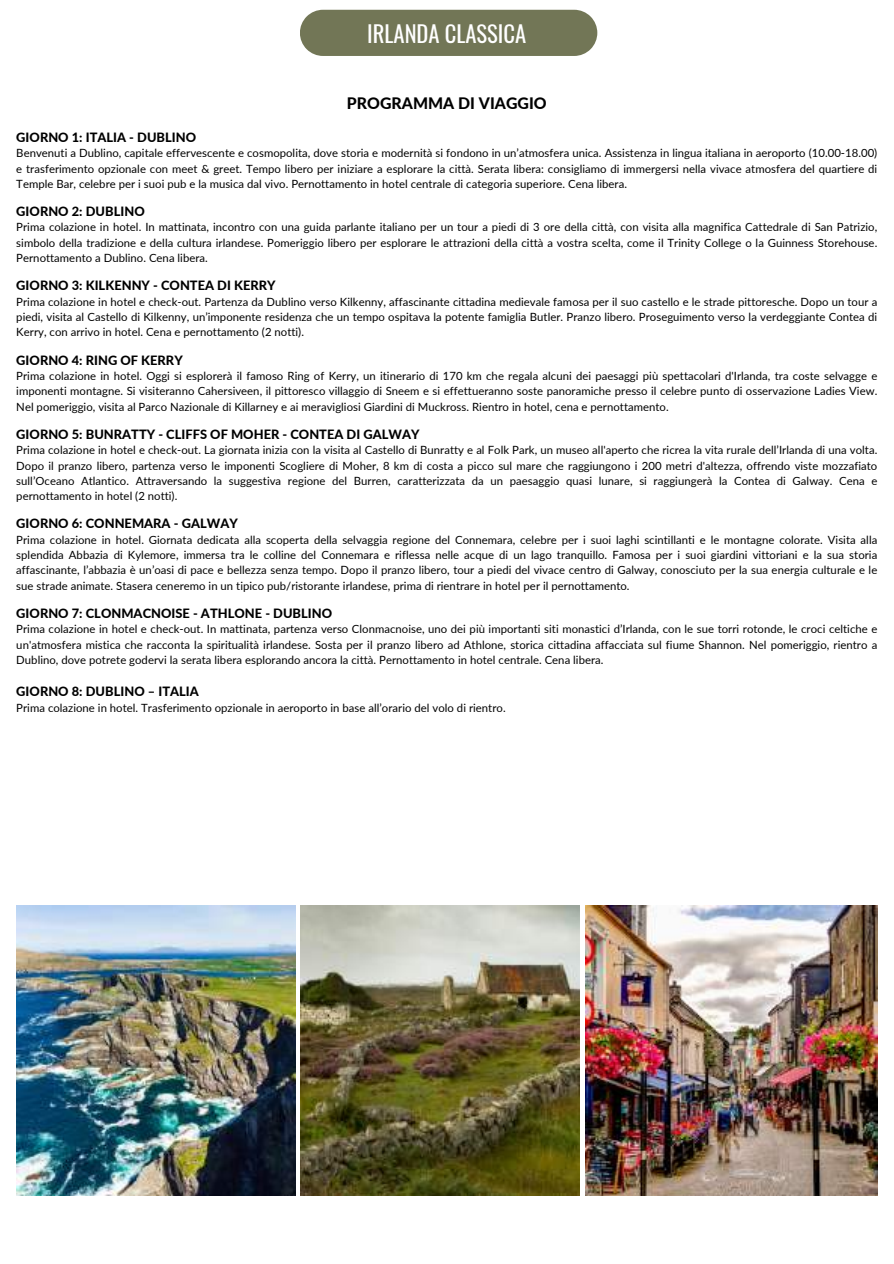
<style>
.page{position:relative;width:894px;height:1264px;background:#fff}
.page>*{position:absolute;margin:0;border:0;box-sizing:border-box;transform-origin:0 0}
.t1{font:22.65px "Oswald";color:#fff}
.t2{font:800 15.75px "Lato";letter-spacing:.005em;color:#000}
.t3{font:800 12.75px "Lato";letter-spacing:.005em;color:#000}
.t4{font:11.25px/15.3px "Lato";letter-spacing:.005em;color:#000;text-align:justify}
</style>
<div class="page">
<div style="left:300px;top:10px;width:297px;height:46px;background:#727656"></div>
<img style="left:585px;top:905px;width:292px;height:290px">
<img style="left:300px;top:905px;width:279px;height:290px">
<img style="left:16px;top:905px;width:279px;height:290px">
<h1 class="t1" style="left:367px;top:16px;width:160px">IRLANDA CLASSICA</h1>
<h2 class="t2" style="left:347px;top:93px;width:201px">PROGRAMMA DI VIAGGIO</h2>
<p class="t3" style="left:16px;top:129px;width:181px">GIORNO 1: ITALIA - DUBLINO</p>
<p class="t4" style="left:16px;top:145px;width:862px">Benvenuti a Dublino, capitale effervescente e cosmopolita, dove storia e modernità si fondono in un’atmosfera unica. Assistenza in lingua italiana in aeroporto (10.00-18.00) e trasferimento opzionale con meet &amp; greet. Tempo libero per iniziare a esplorare la città. Serata libera: consigliamo di immergersi nella vivace atmosfera del quartiere di Temple Bar, celebre per i suoi pub e la musica dal vivo. Pernottamento in hotel centrale di categoria superiore. Cena libera.</p>
<p class="t3" style="left:16px;top:204px;width:130px">GIORNO 2: DUBLINO</p>
<p class="t4" style="left:16px;top:219px;width:862px">Prima colazione in hotel. In mattinata, incontro con una guida parlante italiano per un tour a piedi di 3 ore della città, con visita alla magnifica Cattedrale di San Patrizio, simbolo della tradizione e della cultura irlandese. Pomeriggio libero per esplorare le attrazioni della città a vostra scelta, come il Trinity College o la Guinness Storehouse.<br>Pernottamento a Dublino. Cena libera.</p>
<p class="t3" style="left:16px;top:278px;width:261px">GIORNO 3: KILKENNY - CONTEA DI KERRY</p>
<p class="t4" style="left:16px;top:294px;width:862px">Prima colazione in hotel e check-out. Partenza da Dublino verso Kilkenny, affascinante cittadina medievale famosa per il suo castello e le strade pittoresche. Dopo un tour a piedi, visita al Castello di Kilkenny, un’imponente residenza che un tempo ospitava la potente famiglia Butler. Pranzo libero. Proseguimento verso la verdeggiante Contea di Kerry, con arrivo in hotel. Cena e pernottamento (2 notti).</p>
<p class="t3" style="left:16px;top:352px;width:168px">GIORNO 4: RING OF KERRY</p>
<p class="t4" style="left:16px;top:368px;width:862px">Prima colazione in hotel. Oggi si esplorerà il famoso Ring of Kerry, un itinerario di 170 km che regala alcuni dei paesaggi più spettacolari d'Irlanda, tra coste selvagge e imponenti montagne. Si visiteranno Cahersiveen, il pittoresco villaggio di Sneem e si effettueranno soste panoramiche presso il celebre punto di osservazione Ladies View.<br>Nel pomeriggio, visita al Parco Nazionale di Killarney e ai meravigliosi Giardini di Muckross. Rientro in hotel, cena e pernottamento.</p>
<p class="t3" style="left:16px;top:426px;width:404px">GIORNO 5: BUNRATTY - CLIFFS OF MOHER - CONTEA DI GALWAY</p>
<p class="t4" style="left:16px;top:442px;width:862px">Prima colazione in hotel e check-out. La giornata inizia con la visita al Castello di Bunratty e al Folk Park, un museo all'aperto che ricrea la vita rurale dell’Irlanda di una volta.<br>Dopo il pranzo libero, partenza verso le imponenti Scogliere di Moher, 8 km di costa a picco sul mare che raggiungono i 200 metri d'altezza, offrendo viste mozzafiato sull’Oceano Atlantico. Attraversando la suggestiva regione del Burren, caratterizzata da un paesaggio quasi lunare, si raggiungerà la Contea di Galway. Cena e pernottamento in hotel (2 notti).</p>
<p class="t3" style="left:16px;top:516px;width:223px">GIORNO 6: CONNEMARA - GALWAY</p>
<p class="t4" style="left:16px;top:531px;width:862px">Prima colazione in hotel. Giornata dedicata alla scoperta della selvaggia regione del Connemara, celebre per i suoi laghi scintillanti e le montagne colorate. Visita alla splendida Abbazia di Kylemore, immersa tra le colline del Connemara e riflessa nelle acque di un lago tranquillo. Famosa per i suoi giardini vittoriani e la sua storia affascinante, l’abbazia è un’oasi di pace e bellezza senza tempo. Dopo il pranzo libero, tour a piedi del vivace centro di Galway, conosciuto per la sua energia culturale e le sue strade animate. Stasera ceneremo in un tipico pub/ristorante irlandese, prima di rientrare in hotel per il pernottamento.</p>
<p class="t3" style="left:16px;top:605px;width:317px">GIORNO 7: CLONMACNOISE - ATHLONE - DUBLINO</p>
<p class="t4" style="left:16px;top:621px;width:862px">Prima colazione in hotel e check-out. In mattinata, partenza verso Clonmacnoise, uno dei più importanti siti monastici d’Irlanda, con le sue torri rotonde, le croci celtiche e un'atmosfera mistica che racconta la spiritualità irlandese. Sosta per il pranzo libero ad Athlone, storica cittadina affacciata sul fiume Shannon. Nel pomeriggio, rientro a Dublino, dove potrete godervi la serata libera esplorando ancora la città. Pernottamento in hotel centrale. Cena libera.</p>
<p class="t3" style="left:16px;top:683px;width:184px">GIORNO 8: DUBLINO – ITALIA</p>
<p class="t4" style="left:16px;top:699px;width:490px">Prima colazione in hotel. Trasferimento opzionale in aeroporto in base all’orario del volo di rientro.</p>
</div>
